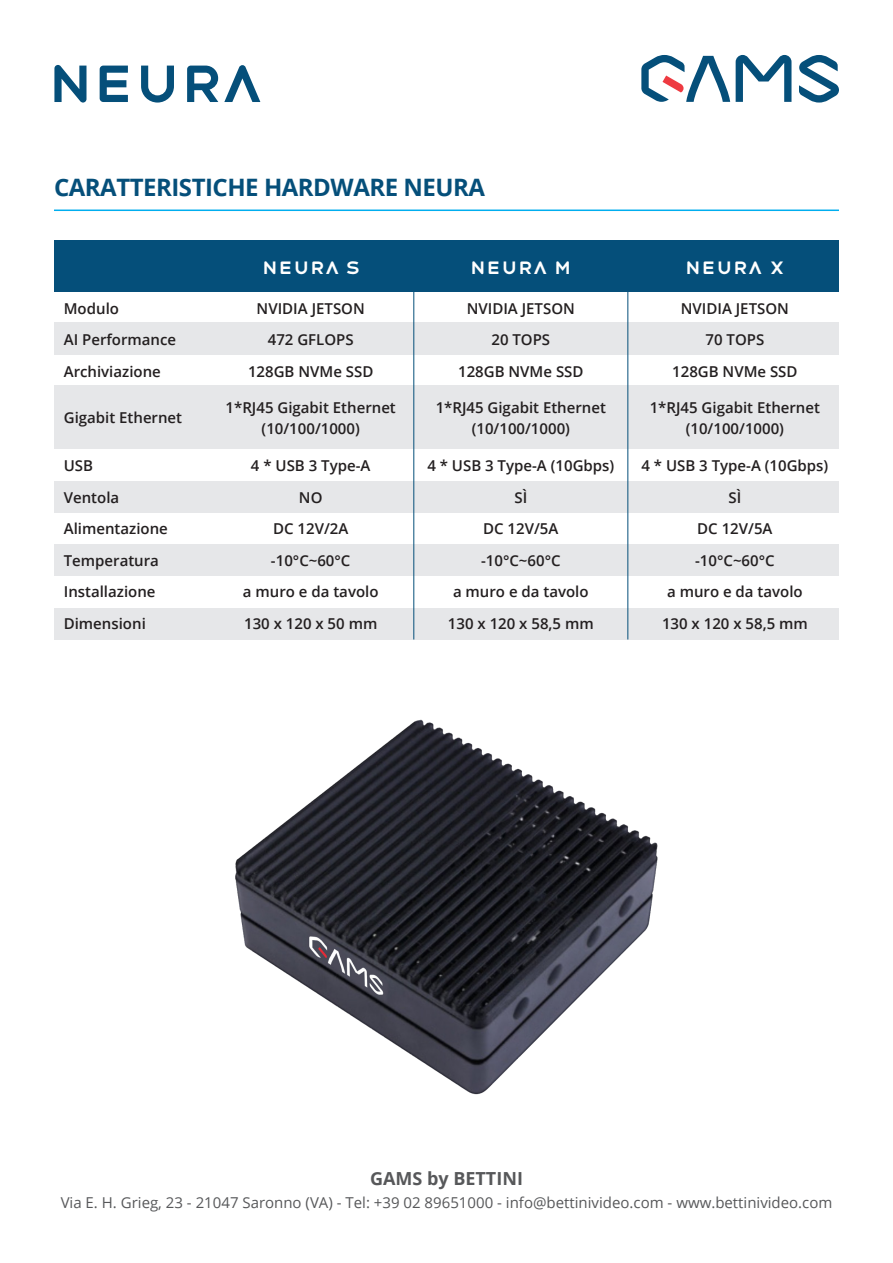
<style>
.page{position:relative;width:893px;height:1263px;background:#fff}
.page>*{position:absolute;margin:0;border:0;box-sizing:border-box;transform-origin:0 0}
.t1{font:700 52.5px "Havelock Titling";letter-spacing:-.05em;color:#054f7a}
.t2{font:700 24px "Open Sans";letter-spacing:-.02em;color:#054f7a}
.t3{font:700 18px "Havelock Titling";color:#fff}
.t4{font:700 18px "Open Sans";color:#57585a}
.t5{font:600 15px/31.5px "Open Sans";color:#231f20;text-align:center}
.t6{font:15px "Open Sans";color:#57585a}
</style>
<div class="page">
<hr style="left:54px;top:210px;width:785px;height:1px;background:#00aeef">
<div style="left:54px;top:322px;width:785px;height:32px;background:#e6e7e9"></div>
<div style="left:54px;top:385px;width:785px;height:63px;background:#e6e7e9"></div>
<div style="left:54px;top:482px;width:785px;height:31px;background:#e6e7e9"></div>
<div style="left:54px;top:544px;width:785px;height:31px;background:#e6e7e9"></div>
<div style="left:54px;top:608px;width:785px;height:31px;background:#e6e7e9"></div>
<hr style="left:413px;top:287px;width:1px;height:352px;background:#054f7a">
<hr style="left:627px;top:287px;width:1px;height:352px;background:#054f7a">
<svg style="left:736px;top:55px;width:55px;height:47px"></svg>
<svg style="left:641px;top:55px;width:89px;height:47px"></svg>
<svg style="left:799px;top:55px;width:40px;height:48px"></svg>
<div style="left:54px;top:241px;width:785px;height:51px;background:#054f7a"></div>
<img style="left:235px;top:719px;width:423px;height:376px">
<h1 class="t1" style="left:47px;top:40px;width:220px">NEURA</h1>
<h2 class="t2" style="left:54px;top:170px;width:433px">CARATTERISTICHE HARDWARE NEURA</h2>
<p class="t5" style="left:64px;top:292px;width:114px;text-align:left">Modulo<br>AI Performance<br>Archiviazione</p>
<p class="t5" style="left:64px;top:401px;width:120px">Gigabit Ethernet</p>
<p class="t5" style="left:64px;top:449px;width:106px;text-align:left">USB<br>Ventola<br>Alimentazione<br>Temperatura<br>Installazione<br>Dimensioni</p>
<p class="t3" style="left:262px;top:253px;width:101px">NEURA S</p>
<p class="t5" style="left:248px;top:292px;width:127px">NVIDIA JETSON<br>472 GFLOPS<br>128GB NVMe SSD</p>
<p class="t5" style="left:226px;top:396px;width:172px;line-height:21px">1*RJ45 Gigabit Ethernet (10/100/1000)</p>
<p class="t5" style="left:243px;top:449px;width:137px">4 * USB 3 Type-A<br>NO<br>DC 12V/2A -10°C~60°C<br>a muro e da tavolo<br>130 x 120 x 50 mm</p>
<p class="t3" style="left:470px;top:253px;width:104px">NEURA M</p>
<p class="t3" style="left:685px;top:253px;width:102px">NEURA X</p>
<p class="t5" style="left:458px;top:292px;width:127px">NVIDIA JETSON<br>20 TOPS<br>128GB NVMe SSD</p>
<p class="t5" style="left:436px;top:396px;width:172px;line-height:21px">1*RJ45 Gigabit Ethernet (10/100/1000)</p>
<p class="t5" style="left:427px;top:449px;width:188px">4 * USB 3 Type-A (10Gbps)<br>SÌ<br>DC 12V/5A<br>-10°C~60°C<br>a muro e da tavolo<br>130 x 120 x 58,5 mm</p>
<p class="t5" style="left:672px;top:292px;width:127px">NVIDIA JETSON<br>70 TOPS<br>128GB NVMe SSD</p>
<p class="t5" style="left:650px;top:396px;width:172px;line-height:21px">1*RJ45 Gigabit Ethernet (10/100/1000)</p>
<p class="t5" style="left:641px;top:449px;width:188px">4 * USB 3 Type-A (10Gbps)<br>SÌ<br>DC 12V/5A<br>-10°C~60°C<br>a muro e da tavolo<br>130 x 120 x 58,5 mm</p>
<p class="t4" style="left:370px;top:1166px;width:154px">GAMS by BETTINI</p>
<p class="t6" style="left:61px;top:1192px;width:773px">Via E. H. Grieg, 23 - 21047 Saronno (VA) - Tel: +39 02 89651000 - info@bettinivideo.com - www.bettinivideo.com</p>
</div>
